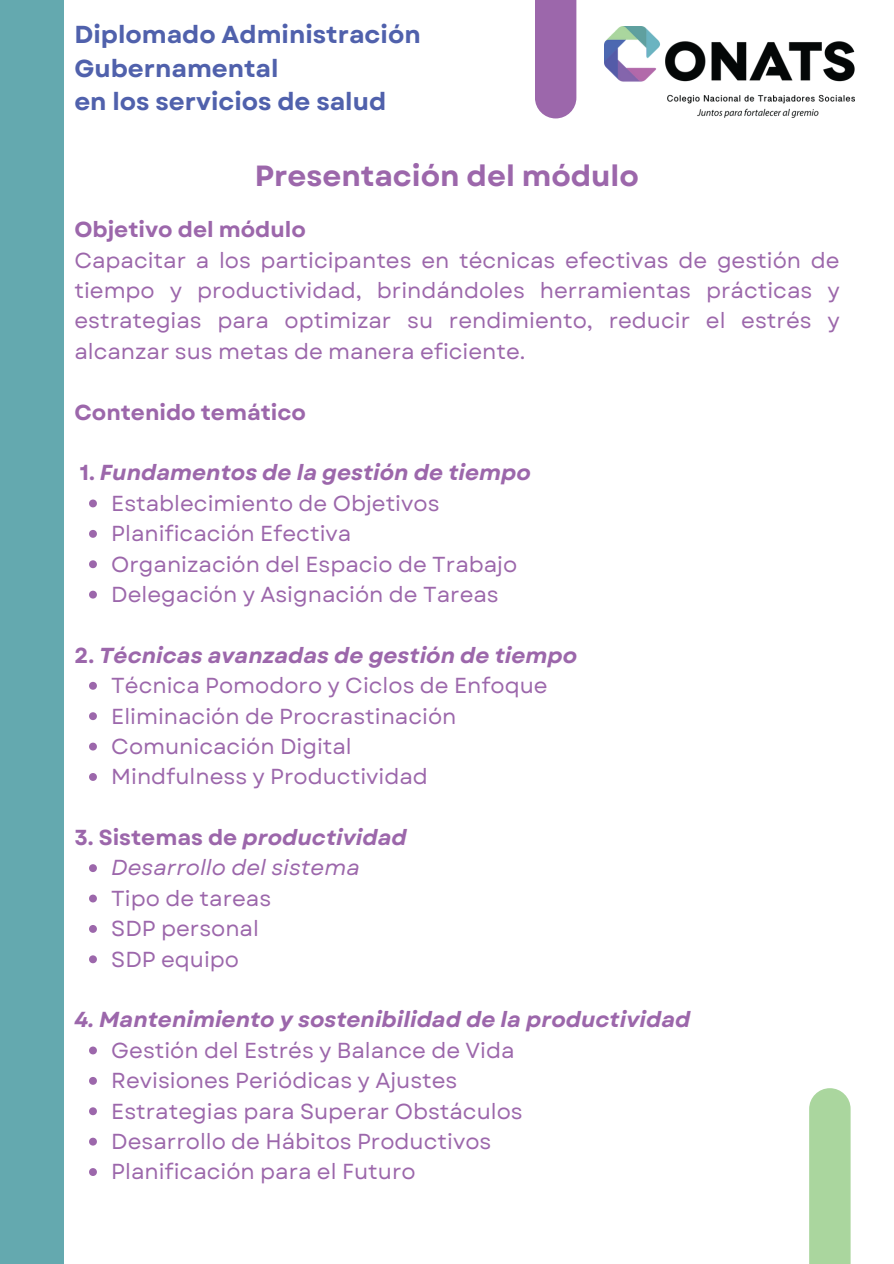
<style>
.page{position:relative;width:894px;height:1264px;background:#fff}
.page>*{position:absolute;margin:0;border:0;box-sizing:border-box;transform-origin:0 0}
.t1{font:700 29.1px "Garet";color:#9c67ab}
.t2{font:700 24.6px/33.8px "Garet";color:#5061ac}
.t3{font:21.75px/30.3px "Garet";color:#9c67ab;text-align:justify}
.t4{font:italic 700 21.75px "Garet";color:#9c67ab}
.t5{font:700 21.75px "Garet";color:#9c67ab}
.t6{font:italic 21.75px "Garet";color:#9c67ab}
.s1{font-style:normal}
</style>
<div class="page">
<div style="left:0;top:0;width:64px;height:1263px;background:#64a9af"></div>
<div style="left:535px;top:0;width:41px;height:118px;background:#9c67ab"></div>
<div style="left:808px;top:1088px;width:42px;height:175px;background:#aad69e"></div>
<img style="left:604px;top:27px;width:249px;height:91px">
<svg style="left:89px;top:499px;width:8px;height:8px"></svg>
<svg style="left:89px;top:530px;width:8px;height:8px"></svg>
<svg style="left:89px;top:560px;width:8px;height:8px"></svg>
<svg style="left:89px;top:590px;width:8px;height:8px"></svg>
<svg style="left:89px;top:682px;width:8px;height:7px"></svg>
<svg style="left:89px;top:712px;width:8px;height:8px"></svg>
<svg style="left:89px;top:742px;width:8px;height:8px"></svg>
<svg style="left:89px;top:773px;width:8px;height:8px"></svg>
<svg style="left:89px;top:864px;width:8px;height:8px"></svg>
<svg style="left:89px;top:894px;width:8px;height:8px"></svg>
<svg style="left:89px;top:925px;width:8px;height:7px"></svg>
<svg style="left:89px;top:955px;width:8px;height:8px"></svg>
<svg style="left:89px;top:1046px;width:8px;height:8px"></svg>
<svg style="left:89px;top:1077px;width:8px;height:7px"></svg>
<svg style="left:89px;top:1107px;width:8px;height:8px"></svg>
<svg style="left:89px;top:1137px;width:8px;height:8px"></svg>
<svg style="left:89px;top:1168px;width:8px;height:7px"></svg>
<p class="t2" style="left:74px;top:17px;width:348px">Diplomado Administración<br>Gubernamental<br>en los servicios de salud</p>
<p class="t1" style="left:254px;top:155px;width:385px">Presentación del módulo</p>
<h2 class="t5" style="left:74px;top:214px;width:233px">Objetivo del módulo</h2>
<p class="t3" style="left:74px;top:245px;width:766px">Capacitar a los participantes en técnicas efectivas de gestión de tiempo y productividad, brindándoles herramientas prácticas y estrategias para optimizar su rendimiento, reducir el estrés y alcanzar sus metas de manera eficiente.</p>
<h1 class="t5" style="left:74px;top:396px;width:233px">Contenido temático</h1>
<p class="t4" style="left:80px;top:457px;width:452px"><span class="s1">1.</span> Fundamentos de la gestión de tiempo</p>
<p class="t3" style="left:111px;top:488px;width:329px">Establecimiento de Objetivos</p>
<h3 class="t3" style="left:111px;top:518px;width:241px">Planificación Efectiva</h3>
<h3 class="t3" style="left:111px;top:549px;width:407px">Organización del Espacio de Trabajo</h3>
<p class="t3" style="left:111px;top:579px;width:389px">Delegación y Asignación de Tareas</p>
<p class="t4" style="left:74px;top:639px;width:504px"><span class="s1">2.</span> Técnicas avanzadas de gestión de tiempo</p>
<p class="t3" style="left:111px;top:670px;width:438px">Técnica Pomodoro y Ciclos de Enfoque</p>
<p class="t3" style="left:111px;top:700px;width:346px">Eliminación de Procrastinación</p>
<h3 class="t3" style="left:111px;top:731px;width:242px">Comunicación Digital</h3>
<p class="t3" style="left:111px;top:761px;width:318px">Mindfulness y Productividad</p>
<p class="t4" style="left:74px;top:821px;width:334px"><span class="s1">3. Sistemas de</span> productividad</p>
<p class="t6" style="left:111px;top:852px;width:250px">Desarrollo del sistema</p>
<p class="t3" style="left:111px;top:883px;width:161px">Tipo de tareas</p>
<h3 class="t3" style="left:111px;top:913px;width:149px">SDP personal</h3>
<p class="t3" style="left:111px;top:943px;width:129px">SDP equipo</p>
<p class="t4" style="left:74px;top:1004px;width:617px">4. Mantenimiento y sostenibilidad de la productividad</p>
<p class="t3" style="left:111px;top:1035px;width:404px">Gestión del Estrés y Balance de Vida</p>
<p class="t3" style="left:111px;top:1065px;width:347px">Revisiones Periódicas y Ajustes</p>
<p class="t3" style="left:111px;top:1095px;width:413px">Estrategias para Superar Obstáculos</p>
<p class="t3" style="left:111px;top:1126px;width:381px">Desarrollo de Hábitos Productivos</p>
<p class="t3" style="left:111px;top:1156px;width:306px">Planificación para el Futuro</p>
</div>
